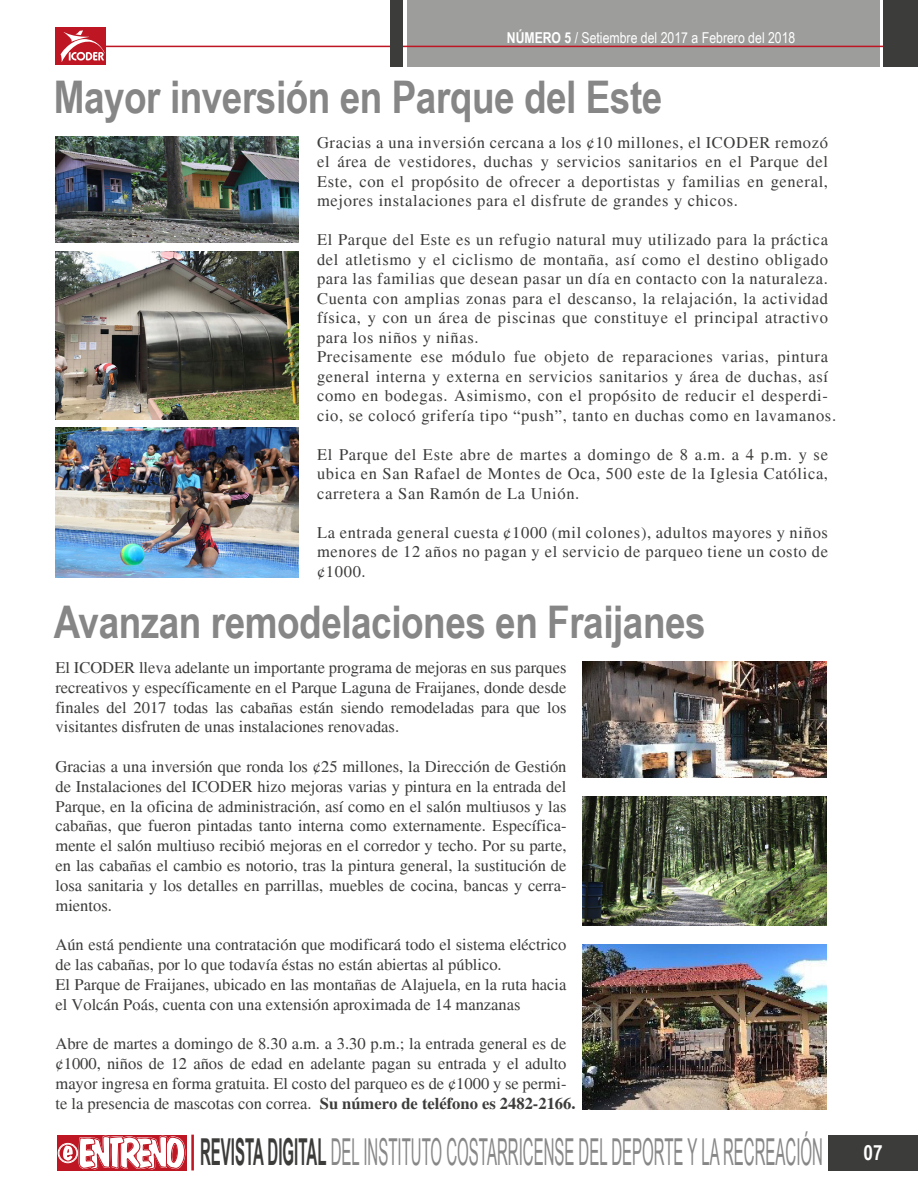
<style>
.page{position:relative;width:918px;height:1188px;background:#fff}
.page>*{position:absolute;margin:0;border:0;box-sizing:border-box;transform-origin:0 0}
.t1{font:700 45px "Arial Narrow";letter-spacing:-.01em;color:#868686}
.t2{font:37.2px "Arial Narrow";color:#878787;scale:.49 1}
.t3{font:16.5px/19.5px "Times";letter-spacing:.04em;color:#3c3c3b;text-align:justify}
.t4{font:16.5px/19.8px "Times";color:#3c3c3b}
.t5{font:15px "Arial Narrow";color:#fff}
.s1{font-weight:700}
.s2{font-weight:700;color:#3c3c3b}
</style>
<div class="page">
<img style="left:582px;top:662px;width:245px;height:183px">
<img style="left:583px;top:796px;width:243px;height:130px">
<div style="left:407px;top:0;width:472px;height:67px;background:#9d9d9c"></div>
<svg style="left:57px;top:1135px;width:6px;height:35px"></svg>
<svg style="left:63px;top:1135px;width:123px;height:35px"></svg>
<div style="left:58px;top:1143px;width:20px;height:20px;border:1px solid #fff;border-radius:50%"></div>
<div style="left:59px;top:1144px;width:18px;height:18px;border:1px solid #fff;border-radius:50%"></div>
<hr style="left:191px;top:1135px;width:3px;height:35px;background:#be1622">
<div style="left:828px;top:1135px;width:90px;height:35px;background:#3c3c3b"></div>
<hr style="left:60px;top:46px;width:858px;height:1px;background:#be1622">
<div style="left:56px;top:28px;width:50px;height:37px;background:#be1622"></div>
<svg style="left:61px;top:30px;width:44px;height:32px"></svg>
<div style="left:883px;top:0;width:35px;height:67px;background:#3c3c3b"></div>
<div style="left:390px;top:0;width:13px;height:67px;background:#3c3c3b"></div>
<img style="left:55px;top:136px;width:243px;height:107px">
<img style="left:56px;top:428px;width:242px;height:149px">
<img style="left:56px;top:252px;width:242px;height:168px">
<img style="left:583px;top:944px;width:243px;height:165px">
<div style="left:577px;top:779px;width:260px;height:17px;background:#fff"></div>
<p class="t5" style="left:507px;top:27px;width:290px"><span class="s1">NÚMERO 5</span> / Setiembre del 2017 a Febrero del 2018</p>
<h1 class="t1" style="left:54px;top:63px;width:610px">Mayor inversión en Parque del Este</h1>
<p class="t3" style="left:317px;top:133px;width:513px">Gracias a una inversión cercana a los ¢10 millones, el ICODER remozó el área de vestidores, duchas y servicios sanitarios en el Parque del Este, con el propósito de ofrecer a deportistas y familias en general, mejores instalaciones para el disfrute de grandes y chicos.</p>
<p class="t3" style="left:317px;top:230px;width:521px;text-align:left">El Parque del Este es un refugio natural muy utilizado para la práctica del atletismo y el ciclismo de montaña, así como el destino obligado para las familias que desean pasar un día en contacto con la naturaleza.<br>Cuenta con amplias zonas para el descanso, la relajación, la actividad física, y con un área de piscinas que constituye el principal atractivo para los niños y niñas.<br>Precisamente ese módulo fue objeto de reparaciones varias, pintura general interna y externa en servicios sanitarios y área de duchas, así como en bodegas. Asimismo, con el propósito de reducir el desperdi&shy;cio, se colocó grifería tipo “push”, tanto en duchas como en lavamanos.</p>
<p class="t3" style="left:317px;top:445px;width:513px">El Parque del Este abre de martes a domingo de 8 a.m. a 4 p.m. y se ubica en San Rafael de Montes de Oca, 500 este de la Iglesia Católica, carretera a San Ramón de La Unión.</p>
<p class="t3" style="left:317px;top:523px;width:513px">La entrada general cuesta ¢1000 (mil colones), adultos mayores y niños menores de 12 años no pagan y el servicio de parqueo tiene un costo de ¢1000.</p>
<h1 class="t1" style="left:54px;top:589px;width:653px">Avanzan remodelaciones en Fraijanes</h1>
<p class="t3" style="left:56px;top:658px;width:512px">El ICODER lleva adelante un importante programa de mejoras en sus parques recreativos y específicamente en el Parque Laguna de Fraijanes, donde desde finales del 2017 todas las cabañas están siendo remodeladas para que los visitantes disfruten de unas instalaciones renovadas.</p>
<p class="t3" style="left:56px;top:757px;width:513px">Gracias a una inversión que ronda los ¢25 millones, la Dirección de Gestión de Instalaciones del ICODER hizo mejoras varias y pintura en la entrada del Parque, en la oficina de administración, así como en el salón multiusos y las cabañas, que fueron pintadas tanto interna como externamente. Específica&shy;mente el salón multiuso recibió mejoras en el corredor y techo. Por su parte, en las cabañas el cambio es notorio, tras la pintura general, la sustitución de losa sanitaria y los detalles en parrillas, muebles de cocina, bancas y cerra&shy;mientos.</p>
<p class="t4" style="left:56px;top:935px;width:513px">Aún está pendiente una contratación que modificará todo el sistema eléctrico de las cabañas, por lo que todavía éstas no están abiertas al público.<br>El Parque de Fraijanes, ubicado en las montañas de Alajuela, en la ruta hacia el Volcán Poás, cuenta con una extensión aproximada de 14 manzanas</p>
<p class="t4" style="left:56px;top:1034px;width:522px">Abre de martes a domingo de 8.30 a.m. a 3.30 p.m.; la entrada general es de ¢1000, niños de 12 años de edad en adelante pagan su entrada y el adulto mayor ingresa en forma gratuita. El costo del parqueo es de ¢1000 y se permi&shy;te la presencia de mascotas con correa. <span class="s1">Su número de teléfono es 2482-2166.</span></p>
<h2 class="t2" style="left:200px;top:1125px;width:1394px"><span class="s2">REVISTA DIGITAL</span> DEL INSTITUTO COSTARRICENSE DEL DEPORTE Y LA RECREACIÓN <sup>07</sup></h2>
</div>
